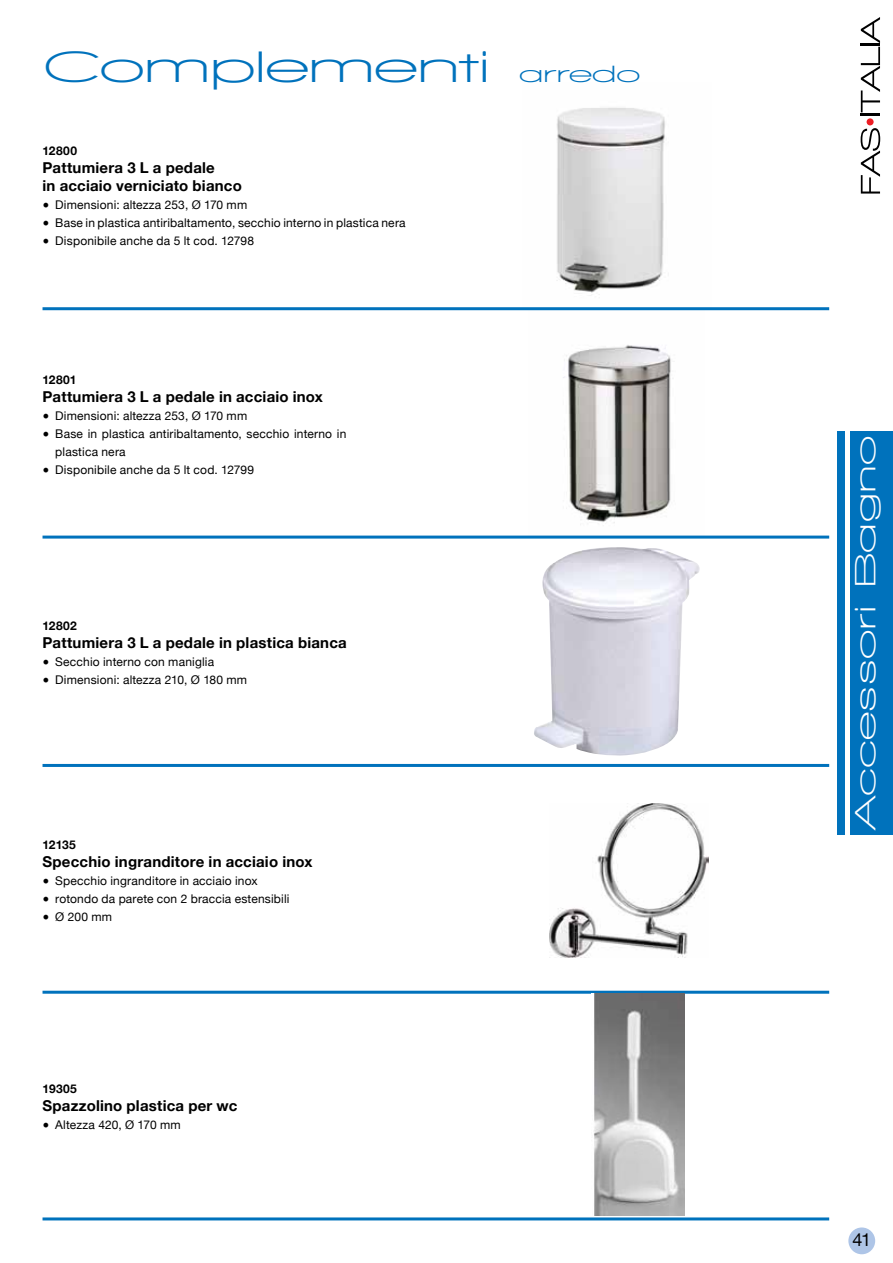
<style>
.page{position:relative;width:893px;height:1263px;background:#fff}
.page>*{position:absolute;margin:0;border:0;box-sizing:border-box;transform-origin:0 0}
.t1{font:700 45px "Walkway Ultra Expand";letter-spacing:-.02em;color:#0072bc}
.t2{font:700 30px "Walkway Ultra Expand";color:#fff}
.t3{font:18px "Helvetica Neue";color:#000}
.t4{font:700 15px/18px "Helvetica Neue";letter-spacing:.015em;color:#000}
.t5{font:12px/18px "Helvetica Neue";letter-spacing:.015em;color:#000}
.t6{font:700 12px "Helvetica Neue";letter-spacing:.03em;color:#000}
.s1{font-size:24px}
.s2{font-family:"Minion Pro";font-size:18px}
</style>
<div class="page">
<img style="left:556px;top:107px;width:109px;height:188px">
<img style="left:529px;top:310px;width:176px;height:213px">
<img style="left:534px;top:547px;width:166px;height:209px">
<hr style="left:43px;top:307px;width:786px;height:3px;background:#0072bc">
<hr style="left:43px;top:536px;width:786px;height:3px;background:#0072bc">
<hr style="left:43px;top:1217px;width:786px;height:3px;background:#0072bc">
<hr style="left:43px;top:764px;width:786px;height:3px;background:#0072bc">
<hr style="left:43px;top:991px;width:786px;height:3px;background:#0072bc">
<img style="left:550px;top:803px;width:159px;height:154px">
<img style="left:594px;top:994px;width:91px;height:221px">
<div style="left:848px;top:1227px;width:27px;height:27px;background:#aec5e7;border-radius:50%"></div>
<div style="left:850px;top:431px;width:43px;height:404px;background:#0072bc"></div>
<div style="left:838px;top:431px;width:7px;height:404px;background:#0072bc"></div>
<svg style="left:861px;top:17px;width:19px;height:177px"></svg>
<h1 class="t1" style="left:43px;top:43px;width:599px">Complementi <span class="s1">arredo</span></h1>
<p class="t6" style="left:43px;top:140px;width:36px">12800</p>
<p class="t4" style="left:43px;top:158px;width:201px">Pattumiera 3 L a pedale<br>in acciaio verniciato bianco</p>
<p class="t5" style="left:43px;top:195px;width:206px"><span class="s2">•</span> Dimensioni: altezza 253, Ø 170 mm</p>
<p class="t5" style="left:43px;top:213px;width:365px"><span class="s2">•</span> Base in plastica antiribaltamento, secchio interno in plastica nera</p>
<p class="t5" style="left:43px;top:231px;width:213px"><span class="s2">•</span> Disponibile anche da 5 lt cod. 12798</p>
<p class="t6" style="left:43px;top:369px;width:36px">12801</p>
<p class="t4" style="left:43px;top:387px;width:282px">Pattumiera 3 L a pedale in acciaio inox</p>
<p class="t5" style="left:43px;top:406px;width:206px"><span class="s2">•</span> Dimensioni: altezza 253, Ø 170 mm</p>
<p class="t5" style="left:55px;top:424px;width:293px;text-indent:-13px"><span class="s2">•</span> Base in plastica antiribaltamento, secchio interno in plastica nera</p>
<p class="t5" style="left:43px;top:460px;width:213px"><span class="s2">•</span> Disponibile anche da 5 lt cod. 12799</p>
<p class="t6" style="left:43px;top:615px;width:36px">12802</p>
<p class="t4" style="left:43px;top:633px;width:306px">Pattumiera 3 L a pedale in plastica bianca</p>
<p class="t5" style="left:43px;top:652px;width:173px"><span class="s2">•</span> Secchio interno con maniglia</p>
<p class="t5" style="left:43px;top:670px;width:206px"><span class="s2">•</span> Dimensioni: altezza 210, Ø 180 mm</p>
<p class="t6" style="left:43px;top:833px;width:35px">12135</p>
<p class="t4" style="left:43px;top:851px;width:272px">Specchio ingranditore in acciaio inox</p>
<p class="t5" style="left:43px;top:870px;width:217px"><span class="s2">•</span> Specchio ingranditore in acciaio inox</p>
<p class="t5" style="left:43px;top:888px;width:248px"><span class="s2">•</span> rotondo da parete con 2 braccia estensibili</p>
<p class="t5" style="left:43px;top:906px;width:71px"><span class="s2">•</span> Ø 200 mm</p>
<p class="t6" style="left:43px;top:1078px;width:36px">19305</p>
<p class="t4" style="left:43px;top:1096px;width:196px">Spazzolino plastica per wc</p>
<p class="t5" style="left:43px;top:1115px;width:140px"><span class="s2">•</span> Altezza 420, Ø 170 mm</p>
<h2 class="t2" style="left:849px;top:830px;width:396px;rotate:-90deg">Accessori Bagno</h2>
<h3 class="t3" style="left:852px;top:1224px;width:20px">41</h3>
</div>
